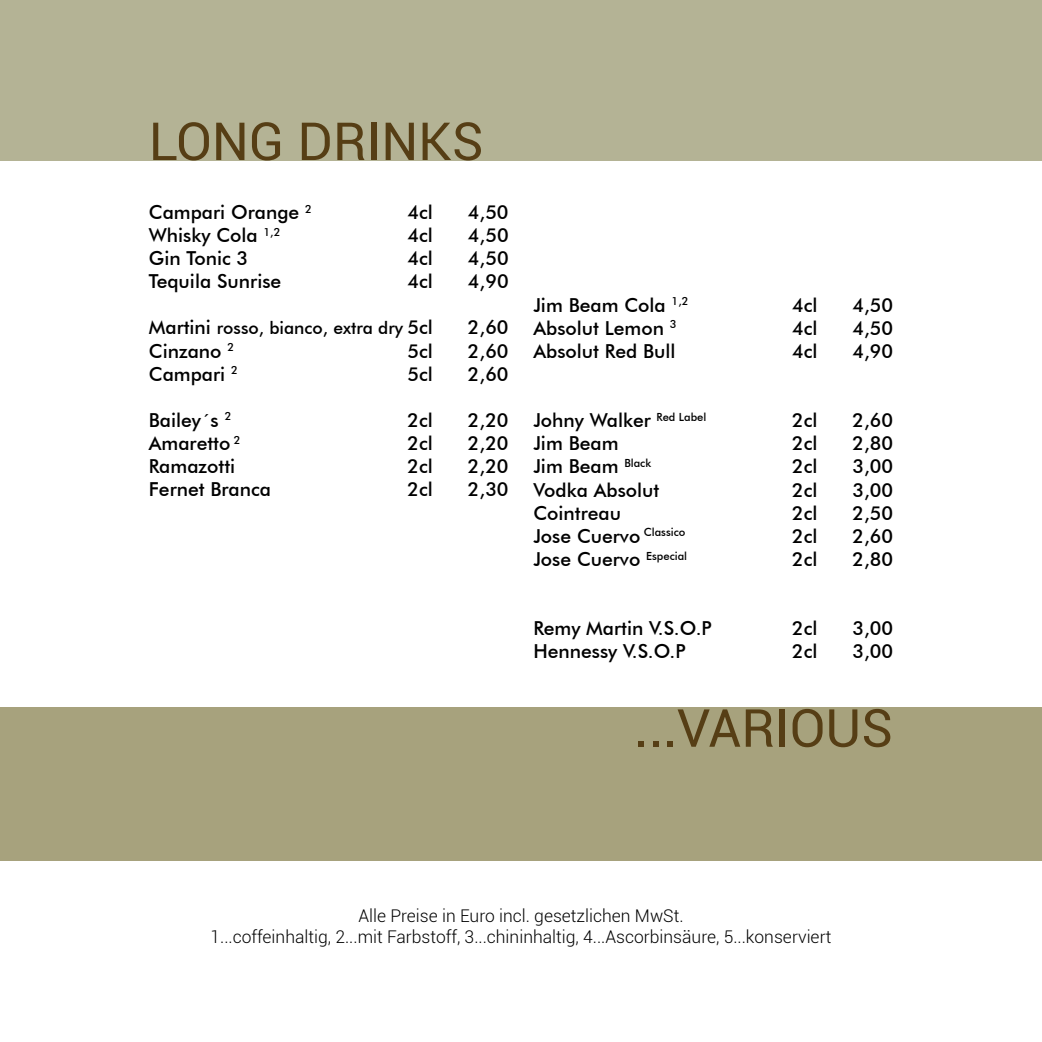
<style>
.page{position:relative;width:1042px;height:1042px;background:#b4b395}
.page>*{position:absolute;margin:0;border:0;box-sizing:border-box;transform-origin:0 0}
.t1{font:52.5px "Roboto";color:#563e15}
.t2{font:500 19.25px "Futura BT";color:#000}
.t3{font:300 17.5px/21px "Roboto";color:#000;text-align:center}
.t4{font:500 17.5px "Futura BT";color:#000}
.s1{font-size:19.25px}
</style>
<div class="page">
<div style="left:0;top:161px;width:1042px;height:881px;background:#fff"></div>
<div style="left:0;top:707px;width:1042px;height:154px;background:#a7a27d"></div>
<h1 class="t1" style="left:149px;top:105px;width:331px">LONG DRINKS</h1>
<p class="t2" style="left:149px;top:200px;width:164px">Campari Orange <sup>2</sup></p>
<p class="t2" style="left:408px;top:200px;width:27px">4cl</p>
<p class="t2" style="left:468px;top:200px;width:42px">4,50</p>
<p class="t2" style="left:149px;top:223px;width:133px">Whisky Cola <sup>1,2</sup></p>
<p class="t2" style="left:408px;top:223px;width:27px">4cl</p>
<p class="t2" style="left:468px;top:223px;width:42px">4,50</p>
<p class="t2" style="left:149px;top:247px;width:101px">Gin Tonic 3</p>
<p class="t2" style="left:408px;top:247px;width:27px">4cl</p>
<p class="t2" style="left:468px;top:247px;width:42px">4,50</p>
<p class="t2" style="left:149px;top:270px;width:134px">Tequila Sunrise</p>
<p class="t2" style="left:408px;top:270px;width:27px">4cl</p>
<p class="t2" style="left:468px;top:270px;width:42px">4,90</p>
<p class="t4" style="left:149px;top:318px;width:286px"><span class="s1">Martini</span> rosso, bianco, extra dry <span class="s1">5cl</span></p>
<p class="t2" style="left:468px;top:316px;width:42px">2,60</p>
<p class="t2" style="left:149px;top:339px;width:87px">Cinzano <sup>2</sup></p>
<p class="t2" style="left:408px;top:339px;width:27px">5cl</p>
<p class="t2" style="left:468px;top:339px;width:42px">2,60</p>
<p class="t2" style="left:149px;top:362px;width:90px">Campari <sup>2</sup></p>
<p class="t2" style="left:408px;top:362px;width:27px">5cl</p>
<p class="t2" style="left:468px;top:362px;width:42px">2,60</p>
<p class="t2" style="left:149px;top:408px;width:84px">Bailey´s <sup>2</sup></p>
<p class="t2" style="left:408px;top:408px;width:27px">2cl</p>
<p class="t2" style="left:468px;top:408px;width:42px">2,20</p>
<p class="t2" style="left:149px;top:431px;width:93px">Amaretto <sup>2</sup></p>
<p class="t2" style="left:408px;top:431px;width:27px">2cl</p>
<p class="t2" style="left:468px;top:431px;width:42px">2,20</p>
<p class="t2" style="left:149px;top:454px;width:88px">Ramazotti</p>
<p class="t2" style="left:408px;top:454px;width:27px">2cl</p>
<p class="t2" style="left:468px;top:454px;width:42px">2,20</p>
<p class="t2" style="left:149px;top:478px;width:124px">Fernet Branca</p>
<p class="t2" style="left:408px;top:478px;width:27px">2cl</p>
<p class="t2" style="left:468px;top:478px;width:42px">2,30</p>
<p class="t2" style="left:533px;top:293px;width:157px">Jim Beam Cola <sup>1,2</sup></p>
<p class="t2" style="left:792px;top:293px;width:27px">4cl</p>
<p class="t2" style="left:852px;top:293px;width:42px">4,50</p>
<p class="t2" style="left:533px;top:316px;width:145px">Absolut Lemon <sup>3</sup></p>
<p class="t2" style="left:792px;top:316px;width:27px">4cl</p>
<p class="t2" style="left:852px;top:316px;width:42px">4,50</p>
<p class="t2" style="left:533px;top:339px;width:144px">Absolut Red Bull</p>
<p class="t2" style="left:792px;top:339px;width:27px">4cl</p>
<p class="t2" style="left:852px;top:339px;width:42px">4,90</p>
<p class="t2" style="left:533px;top:409px;width:174px">Johny Walker <sup>Red</sup> <sup>Label</sup></p>
<p class="t2" style="left:792px;top:409px;width:27px">2cl</p>
<p class="t2" style="left:852px;top:409px;width:42px">2,60</p>
<p class="t2" style="left:533px;top:432px;width:87px">Jim Beam</p>
<p class="t2" style="left:792px;top:432px;width:27px">2cl</p>
<p class="t2" style="left:852px;top:432px;width:42px">2,80</p>
<p class="t2" style="left:533px;top:455px;width:119px">Jim Beam <sup>Black</sup></p>
<p class="t2" style="left:792px;top:455px;width:27px">2cl</p>
<p class="t2" style="left:852px;top:455px;width:42px">3,00</p>
<p class="t2" style="left:533px;top:478px;width:127px">Vodka Absolut</p>
<p class="t2" style="left:792px;top:478px;width:27px">2cl</p>
<p class="t2" style="left:852px;top:478px;width:42px">3,00</p>
<p class="t2" style="left:533px;top:501px;width:89px">Cointreau</p>
<p class="t2" style="left:792px;top:501px;width:27px">2cl</p>
<p class="t2" style="left:852px;top:501px;width:42px">2,50</p>
<p class="t2" style="left:533px;top:524px;width:154px">Jose Cuervo <sup>Classico</sup></p>
<p class="t2" style="left:792px;top:524px;width:27px">2cl</p>
<p class="t2" style="left:852px;top:524px;width:42px">2,60</p>
<p class="t2" style="left:533px;top:547px;width:155px">Jose Cuervo <sup>Especial</sup></p>
<p class="t2" style="left:792px;top:547px;width:27px">2cl</p>
<p class="t2" style="left:852px;top:547px;width:42px">2,80</p>
<p class="t2" style="left:533px;top:617px;width:174px">Remy Martin V.S.O.P</p>
<p class="t2" style="left:792px;top:617px;width:27px">2cl</p>
<p class="t2" style="left:852px;top:617px;width:42px">3,00</p>
<p class="t2" style="left:533px;top:640px;width:148px">Hennessy V.S.O.P</p>
<p class="t2" style="left:792px;top:640px;width:27px">2cl</p>
<p class="t2" style="left:852px;top:640px;width:42px">3,00</p>
<h1 class="t1" style="left:635px;top:691px;width:254px">...VARIOUS</h1>
<p class="t3" style="left:211px;top:904px;width:622px">Alle Preise in Euro incl. gesetzlichen MwSt.<br>1...coffeinhaltig, 2...mit Farbstoff, 3...chininhaltig, 4...Ascorbinsäure, 5...konserviert</p>
</div>
